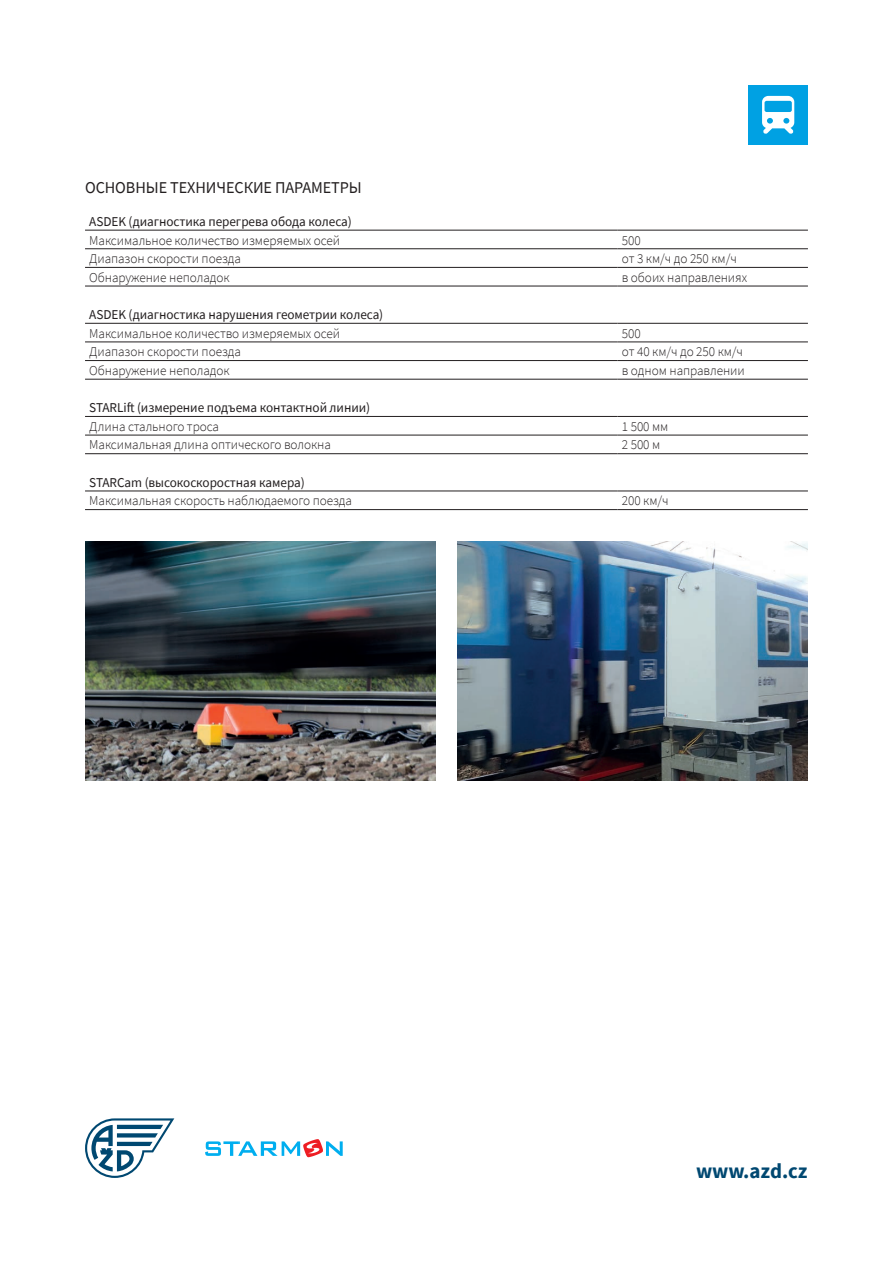
<style>
.page{position:relative;width:893px;height:1263px;background:#fff}
.page>*{position:absolute;margin:0;border:0;box-sizing:border-box;transform-origin:0 0}
.t1{font:700 21px "Source Sans Pro";color:#004871}
.mezititulek{font:16.5px "Source Sans Pro";letter-spacing:-.005em;color:#231f20}
.text{font:300 13.5px "Source Sans Pro";letter-spacing:-.005em;color:#231f20}
.text-2{font:13.5px "Source Sans Pro";letter-spacing:-.005em;color:#231f20}
</style>
<div class="page">
<svg style="left:85px;top:1118px;width:89px;height:60px"></svg>
<div style="left:748px;top:85px;width:60px;height:60px;background:#00a1e3"></div>
<svg style="left:762px;top:96px;width:32px;height:38px"></svg>
<svg style="left:205px;top:1139px;width:138px;height:18px"></svg>
<hr style="left:85px;top:230px;width:533px;height:1px;background:#231f20">
<hr style="left:618px;top:230px;width:190px;height:1px;background:#231f20">
<hr style="left:85px;top:248px;width:533px;height:1px;background:#231f20">
<hr style="left:618px;top:248px;width:190px;height:1px;background:#231f20">
<hr style="left:85px;top:267px;width:533px;height:1px;background:#231f20">
<hr style="left:618px;top:267px;width:190px;height:1px;background:#231f20">
<hr style="left:85px;top:286px;width:533px;height:1px;background:#231f20">
<hr style="left:618px;top:286px;width:190px;height:1px;background:#231f20">
<hr style="left:85px;top:323px;width:533px;height:1px;background:#231f20">
<hr style="left:618px;top:323px;width:190px;height:1px;background:#231f20">
<hr style="left:85px;top:342px;width:533px;height:1px;background:#231f20">
<hr style="left:618px;top:342px;width:190px;height:1px;background:#231f20">
<hr style="left:85px;top:360px;width:533px;height:1px;background:#231f20">
<hr style="left:618px;top:360px;width:190px;height:1px;background:#231f20">
<hr style="left:85px;top:379px;width:533px;height:1px;background:#231f20">
<hr style="left:618px;top:379px;width:190px;height:1px;background:#231f20">
<hr style="left:85px;top:416px;width:533px;height:1px;background:#231f20">
<hr style="left:618px;top:416px;width:190px;height:1px;background:#231f20">
<hr style="left:85px;top:435px;width:533px;height:1px;background:#231f20">
<hr style="left:618px;top:435px;width:190px;height:1px;background:#231f20">
<hr style="left:85px;top:453px;width:533px;height:1px;background:#231f20">
<hr style="left:618px;top:453px;width:190px;height:1px;background:#231f20">
<hr style="left:85px;top:491px;width:533px;height:1px;background:#231f20">
<hr style="left:618px;top:491px;width:190px;height:1px;background:#231f20">
<hr style="left:85px;top:509px;width:533px;height:1px;background:#231f20">
<hr style="left:618px;top:509px;width:190px;height:1px;background:#231f20">
<img style="left:85px;top:541px;width:351px;height:240px">
<img style="left:457px;top:541px;width:350px;height:240px">
<p class="mezititulek" style="left:85px;top:177px;width:278px">ОСНОВНЫЕ ТЕХНИЧЕСКИЕ ПАРАМЕТРЫ</p>
<p class="text-2" style="left:89px;top:213px;width:264px">ASDEK (диагностика перегрева обода колеса)</p>
<p class="text" style="left:89px;top:232px;width:252px">Максимальное количество измеряемых осей</p>
<p class="text" style="left:622px;top:232px;width:20px">500</p>
<p class="text" style="left:89px;top:250px;width:153px">Диапазон скорости поезда</p>
<p class="text" style="left:622px;top:250px;width:116px">от 3 км/ч до 250 км/ч</p>
<p class="text" style="left:89px;top:269px;width:142px">Обнаружение неполадок</p>
<p class="text" style="left:622px;top:269px;width:127px">в обоих направлениях</p>
<p class="text-2" style="left:89px;top:306px;width:295px">ASDEK (диагностика нарушения геометрии колеса)</p>
<p class="text" style="left:89px;top:325px;width:252px">Максимальное количество измеряемых осей</p>
<p class="text" style="left:622px;top:325px;width:20px">500</p>
<p class="text" style="left:89px;top:344px;width:153px">Диапазон скорости поезда</p>
<p class="text" style="left:622px;top:344px;width:123px">от 40 км/ч до 250 км/ч</p>
<p class="text" style="left:89px;top:362px;width:142px">Обнаружение неполадок</p>
<p class="text" style="left:622px;top:362px;width:124px">в одном направлении</p>
<p class="text-2" style="left:89px;top:399px;width:282px">STARLift (измерение подъема контактной линии)</p>
<p class="text" style="left:89px;top:418px;width:131px">Длина стального троса</p>
<p class="text" style="left:622px;top:418px;width:48px">1 500 мм</p>
<p class="text" style="left:89px;top:437px;width:243px">Максимальная длина оптического волокна</p>
<p class="text" style="left:622px;top:437px;width:40px">2 500 м</p>
<p class="text-2" style="left:89px;top:474px;width:217px">STARCam (высокоскоростная камера)</p>
<p class="text" style="left:89px;top:493px;width:264px">Максимальная скорость наблюдаемого поезда</p>
<p class="text" style="left:622px;top:493px;width:48px">200 км/ч</p>
<h1 class="t1" style="left:696px;top:1157px;width:113px">www.azd.cz</h1>
</div>
